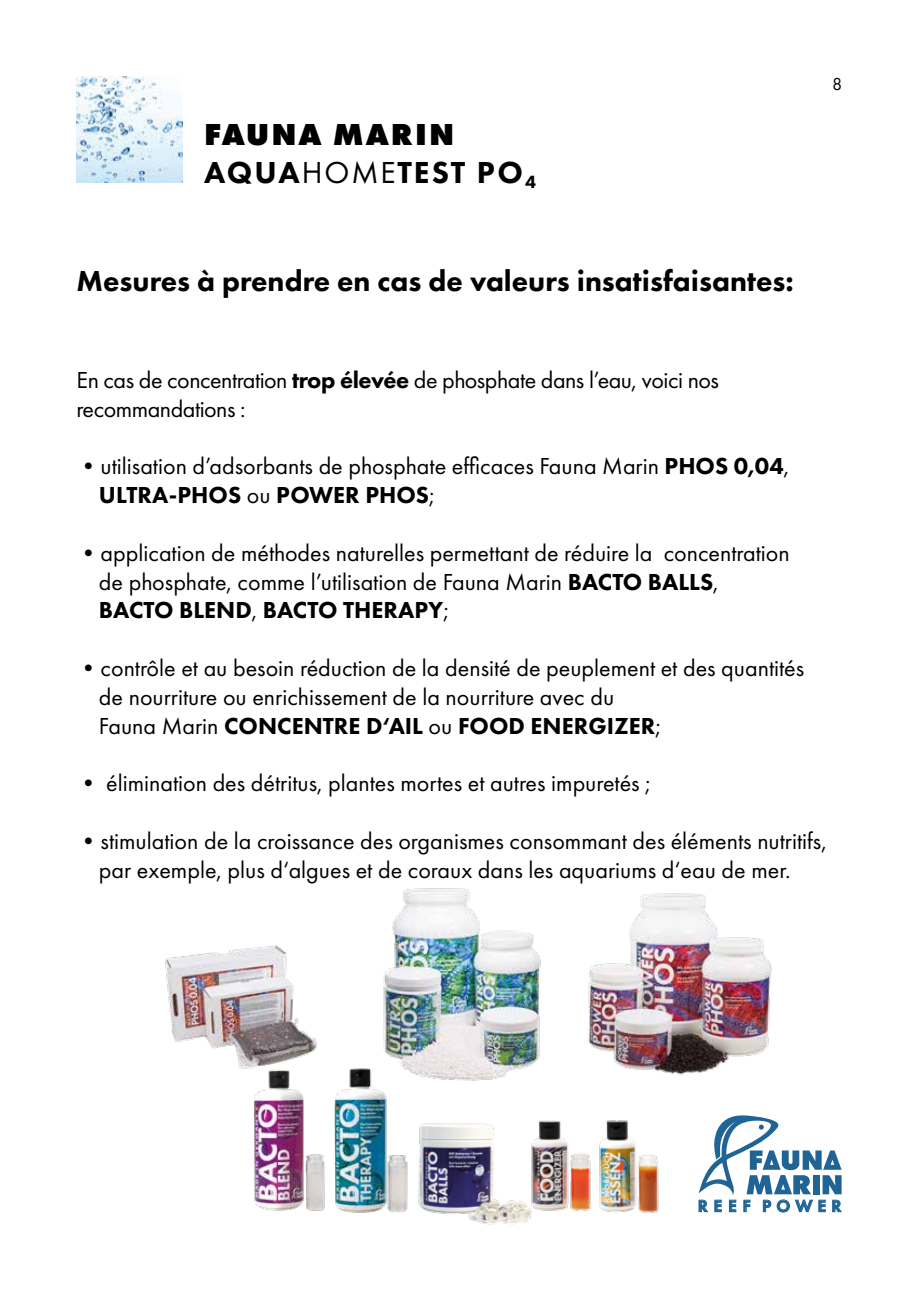
<style>
.page{position:relative;width:919px;height:1289px;background:#fff}
.page>*{position:absolute;margin:0;border:0;box-sizing:border-box;transform-origin:0 0}
.t1{font:800 31.5px/37.8px "Futura PT";letter-spacing:.06em;color:#000}
.t2{font:800 30px "Futura PT";color:#000}
.t3{font:24px/28.8px "Futura PT";color:#000}
.t4{font:24px/28.8px "Futura PT";letter-spacing:-.02em;color:#000}
.t5{font:18px "Futura PT";color:#000}
.t6{font:600 17.25px "Futura PT";letter-spacing:.31em;color:#206496}
.s1{font-style:inherit}
.s2{font-weight:400}
.s3{font-weight:800}
</style>
<div class="page">
<svg style="left:698px;top:1115px;width:143px;height:79px"></svg>
<img style="left:77px;top:77px;width:106px;height:106px">
<img style="left:537px;top:1120px;width:54px;height:91px">
<img style="left:599px;top:1120px;width:60px;height:93px">
<img style="left:254px;top:1078px;width:71px;height:133px">
<img style="left:334px;top:1068px;width:74px;height:145px">
<img style="left:418px;top:1123px;width:119px;height:102px">
<img style="left:165px;top:945px;width:152px;height:133px">
<img style="left:360px;top:888px;width:181px;height:198px">
<img style="left:587px;top:893px;width:185px;height:183px">
<h1 class="t1" style="left:204px;top:115px;width:333px">FAUNA MARIN<br><span class="s1">AQUA</span><span class="s2">HOME</span><span class="s1">TEST PO</span><sub>4</sub></h1>
<p class="t5" style="left:832px;top:74px;width:12px">8</p>
<p class="t2" style="left:77px;top:262px;width:718px">Mesures à prendre en cas de valeurs insatisfaisantes:</p>
<p class="t4" style="left:77px;top:365px;width:644px">En cas de concentration <span class="s3">trop élevée</span> de phosphate dans l’eau, voici nos recommandations :</p>
<p class="t3" style="left:99px;top:452px;width:691px;text-indent:-22px">•utilisation d’adsorbants de phosphate efficaces Fauna Marin <span class="s3">PHOS 0,04</span>,<br><span class="s3">ULTRA-PHOS</span> ou <span class="s3">POWER PHOS</span>;</p>
<p class="t3" style="left:99px;top:538px;width:692px;text-indent:-22px">•application de méthodes naturelles permettant de réduire la concentration de phosphate, comme l’utilisation de Fauna Marin <span class="s3">BACTO BALLS</span>,<br><span class="s3">BACTO BLEND</span>, <span class="s3">BACTO THERAPY</span>;</p>
<p class="t3" style="left:99px;top:653px;width:706px;text-indent:-22px">•contrôle et au besoin réduction de la densité de peuplement et des quantités de nourriture ou enrichissement de la nourriture avec du<br>Fauna Marin <span class="s3">CONCENTRE D‘AIL</span> ou <span class="s3">FOOD ENERGIZER</span>;</p>
<p class="t3" style="left:77px;top:768px;width:575px">• élimination des détritus, plantes mortes et autres impuretés ;</p>
<p class="t3" style="left:77px;top:826px;width:751px;text-align:center">•stimulation de la croissance des organismes consommant des éléments nutritifs, par exemple, plus d‘algues et de coraux dans les aquariums d‘eau de mer.</p>
<p class="t6" style="left:697px;top:1195px;width:145px">REEF POWER</p>
</div>
